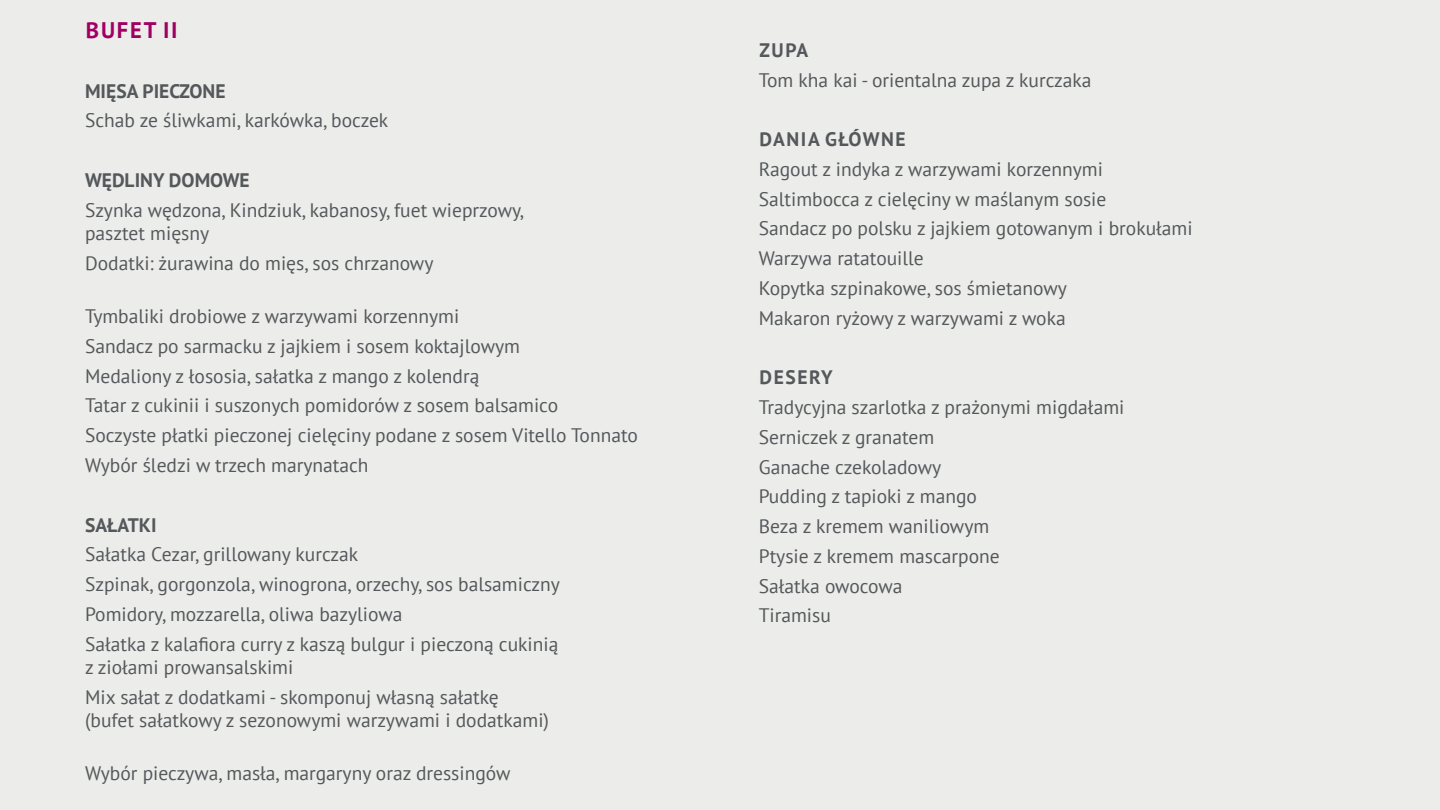
<style>
.page{position:relative;width:1440px;height:810px;background:#ececeb}
.page>*{position:absolute;margin:0;border:0;box-sizing:border-box;transform-origin:0 0}
.t1{font:700 22.5px "PT Sans";letter-spacing:.08em;color:#a00062}
.t2{font:19.5px/23.4px "PT Sans";color:#54585a}
.t3{font:700 19.5px "PT Sans";color:#54585a}
.t4{font:700 19.5px "PT Sans";letter-spacing:.08em;color:#54585a}
</style>
<div class="page">
<p class="t1" style="left:86px;top:15px;width:93px">BUFET II</p>
<p class="t3" style="left:85px;top:78px;width:142px">MIĘSA PIECZONE</p>
<p class="t2" style="left:85px;top:108px;width:305px">Schab ze śliwkami, karkówka, boczek</p>
<p class="t3" style="left:85px;top:167px;width:166px">WĘDLINY DOMOWE</p>
<p class="t2" style="left:85px;top:198px;width:441px">Szynka wędzona, Kindziuk, kabanosy, fuet wieprzowy, pasztet mięsny</p>
<p class="t2" style="left:85px;top:251px;width:350px">Dodatki: żurawina do mięs, sos chrzanowy</p>
<p class="t2" style="left:85px;top:304px;width:376px">Tymbaliki drobiowe z warzywami korzennymi</p>
<p class="t2" style="left:85px;top:334px;width:437px">Sandacz po sarmacku z jajkiem i sosem koktajlowym</p>
<p class="t2" style="left:85px;top:364px;width:396px">Medaliony z łososia, sałatka z mango z kolendrą</p>
<p class="t2" style="left:85px;top:393px;width:475px">Tatar z cukinii i suszonych pomidorów z sosem balsamico</p>
<p class="t2" style="left:85px;top:423px;width:554px">Soczyste płatki pieczonej cielęciny podane z sosem Vitello Tonnato</p>
<p class="t2" style="left:85px;top:453px;width:285px">Wybór śledzi w trzech marynatach</p>
<p class="t3" style="left:85px;top:512px;width:73px">SAŁATKI</p>
<p class="t2" style="left:85px;top:542px;width:275px">Sałatka Cezar, grillowany kurczak</p>
<p class="t2" style="left:85px;top:572px;width:476px">Szpinak, gorgonzola, winogrona, orzechy, sos balsamiczny</p>
<p class="t2" style="left:85px;top:602px;width:319px">Pomidory, mozzarella, oliwa bazyliowa</p>
<p class="t2" style="left:85px;top:632px;width:475px">Sałatka z kalafiora curry z kaszą bulgur i pieczoną cukinią z ziołami prowansalskimi</p>
<p class="t2" style="left:85px;top:685px;width:465px">Mix sałat z dodatkami - skomponuj własną sałatkę (bufet sałatkowy z sezonowymi warzywami i dodatkami)</p>
<p class="t2" style="left:85px;top:761px;width:427px">Wybór pieczywa, masła, margaryny oraz dressingów</p>
<p class="t3" style="left:760px;top:37px;width:50px">ZUPA</p>
<p class="t2" style="left:759px;top:68px;width:334px">Tom kha kai - orientalna zupa z kurczaka</p>
<p class="t4" style="left:760px;top:126px;width:148px">DANIA GŁÓWNE</p>
<p class="t2" style="left:759px;top:157px;width:346px">Ragout z indyka z warzywami korzennymi</p>
<p class="t2" style="left:759px;top:187px;width:349px">Saltimbocca z cielęciny w maślanym sosie</p>
<p class="t2" style="left:759px;top:216px;width:435px">Sandacz po polsku z jajkiem gotowanym i brokułami</p>
<p class="t2" style="left:759px;top:246px;width:167px">Warzywa ratatouille</p>
<p class="t2" style="left:759px;top:276px;width:310px">Kopytka szpinakowe, sos śmietanowy</p>
<p class="t2" style="left:759px;top:306px;width:308px">Makaron ryżowy z warzywami z woka</p>
<p class="t3" style="left:760px;top:365px;width:75px">DESERY</p>
<p class="t2" style="left:759px;top:395px;width:367px">Tradycyjna szarlotka z prażonymi migdałami</p>
<p class="t2" style="left:759px;top:425px;width:177px">Serniczek z granatem</p>
<p class="t2" style="left:759px;top:455px;width:184px">Ganache czekoladowy</p>
<p class="t2" style="left:759px;top:484px;width:220px">Pudding z tapioki z mango</p>
<p class="t2" style="left:759px;top:514px;width:232px">Beza z kremem waniliowym</p>
<p class="t2" style="left:759px;top:544px;width:242px">Ptysie z kremem mascarpone</p>
<p class="t2" style="left:759px;top:574px;width:145px">Sałatka owocowa</p>
<p class="t2" style="left:759px;top:603px;width:74px">Tiramisu</p>
</div>
